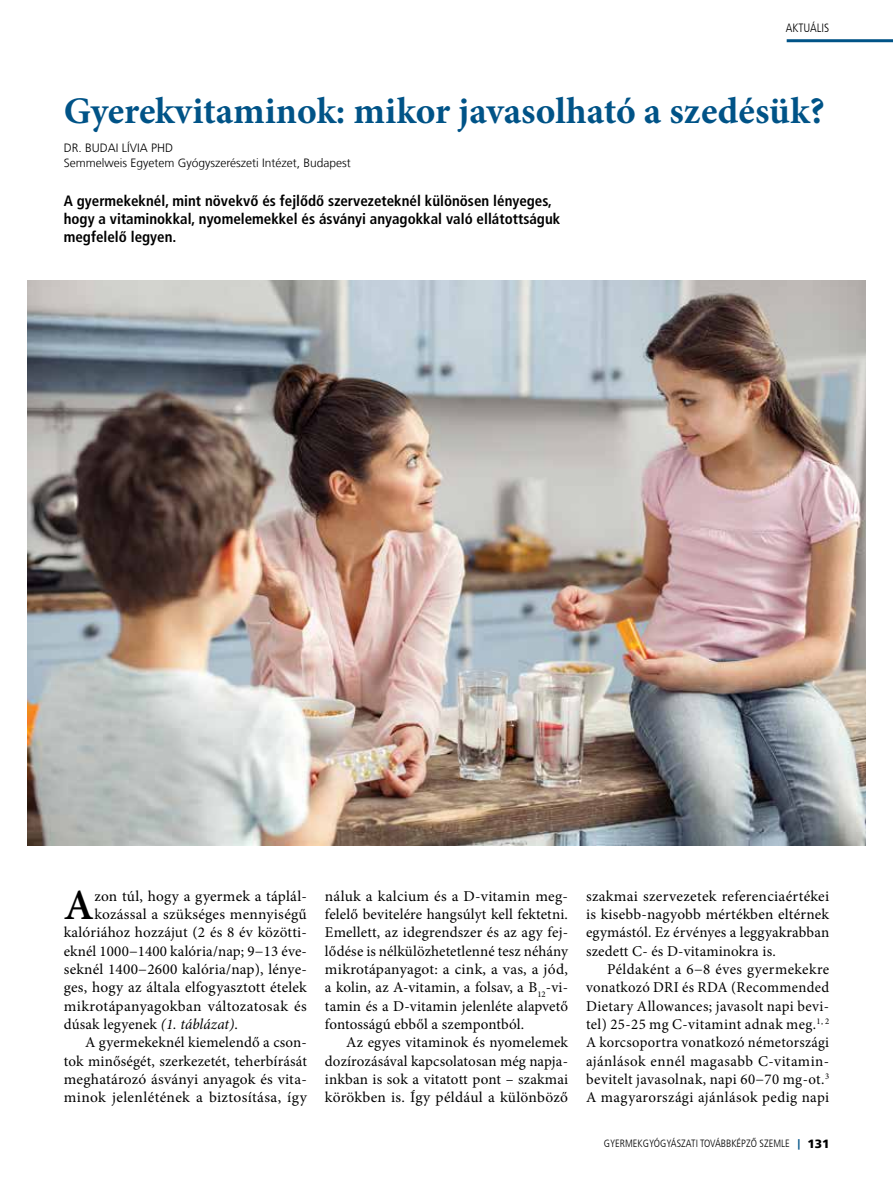
<style>
.page{position:relative;width:893px;height:1191px;background:#fff}
.page>*{position:absolute;margin:0;border:0;box-sizing:border-box;transform-origin:0 0}
.t1{font:600 43.2px "Minion Pro";color:#000}
.t2{font:700 37.5px "Minion Pro";color:#005387}
.t3{font:15px/18.3px "Minion Pro";letter-spacing:.015em;color:#000;text-align:justify}
.t4{font:700 condensed 15px/18.3px "Frutiger LT Com";color:#000}
.t5{font:300 12px/14.4px "Frutiger LT Com";color:#000}
.t6{font:300 condensed 12px "Frutiger LT Com";color:#000}
.t7{font:300 condensed 10.5px "Frutiger LT Com";color:#000}
.s1{font-style:italic}
.s2{font-weight:900;font-stretch:normal;color:#005387}
.s3{font-weight:900;font-stretch:normal;font-size:12px}
</style>
<div class="page">
<hr style="left:787px;top:39px;width:106px;height:3px;background:#005387">
<img style="left:28px;top:280px;width:837px;height:565px">
<p class="t6" style="left:786px;top:21px;width:45px">AKTUÁLIS</p>
<h2 class="t2" style="left:64px;top:85px;width:762px">Gyerekvitaminok: mikor javasolható a szedésük?</h2>
<p class="t5" style="left:64px;top:141px;width:289px">DR. BUDAI LÍVIA PHD<br>Semmelweis Egyetem Gyógyszerészeti Intézet, Budapest</p>
<p class="t4" style="left:64px;top:191px;width:498px">A gyermekeknél, mint növekvő és fejlődő szervezeteknél különösen lényeges, hogy a vitaminokkal, nyomelemekkel és ásványi anyagokkal való ellátottságuk megfelelő legyen.</p>
<h1 class="t1" style="left:64px;top:875px;width:32px">A</h1>
<p class="t3" style="left:94px;top:887px;width:214px">zon túl, hogy a gyermek a táplál-</p>
<p class="t3" style="left:94px;top:905px;width:214px">kozással a szükséges mennyiségű</p>
<p class="t3" style="left:64px;top:923px;width:245px">kalóriához hozzájut (2 és 8 év közötti-</p>
<p class="t3" style="left:64px;top:942px;width:245px">eknél 1000−1400 kalória/nap; 9−13 éve-</p>
<p class="t3" style="left:64px;top:960px;width:245px">seknél 1400−2600 kalória/nap), lénye-</p>
<p class="t3" style="left:64px;top:978px;width:245px">ges, hogy az általa elfogyasztott ételek</p>
<p class="t3" style="left:64px;top:996px;width:245px">mikrotápanyagokban változatosak és</p>
<p class="t3" style="left:64px;top:1015px;width:176px">dúsak legyenek <span class="s1">(1. táblázat)</span>.</p>
<p class="t3" style="left:85px;top:1033px;width:223px">A gyermekeknél kiemelendő a cson-</p>
<p class="t3" style="left:64px;top:1051px;width:245px">tok minőségét, szerkezetét, teherbírását</p>
<p class="t3" style="left:64px;top:1070px;width:245px">meghatározó ásványi anyagok és vita-</p>
<p class="t3" style="left:64px;top:1088px;width:245px">minok jelenlétének a biztosítása, így</p>
<p class="t3" style="left:325px;top:887px;width:245px">náluk a kalcium és a D-vitamin meg&shy;felelő bevitelére hangsúlyt kell fektetni.<br>Emellett, az idegrendszer és az agy fej&shy;lődése is nélkülözhetetlenné tesz néhány mikrotápanyagot: a cink, a vas, a jód, a kolin, az A-vitamin, a folsav, a B<sub>12</sub>-vi&shy;tamin és a D-vitamin jelenléte alapvető fontosságú ebből a szempontból.</p>
<p class="t3" style="left:325px;top:1033px;width:245px;text-indent:21px">Az egyes vitaminok és nyomelemek dozírozásával kapcsolatosan még napja&shy;inkban is sok a vitatott pont – szakmai körökben is. Így például a különböző</p>
<p class="t3" style="left:586px;top:887px;width:245px">szakmai szervezetek referenciaértékei is kisebb-nagyobb mértékben eltérnek egymástól. Ez érvényes a leggyakrabban szedett C- és D-vitaminokra is.</p>
<p class="t3" style="left:586px;top:960px;width:245px;text-indent:21px">Példaként a 6−8 éves gyermekekre vonatkozó DRI és RDA (Recommended Dietary Allowances; javasolt napi bevi&shy;tel) 25-25 mg C-vitamint adnak meg.<sup>1,</sup> <sup>2<br></sup>A korcsoportra vonatkozó németországi ajánlások ennél magasabb C-vitamin&shy;bevitelt javasolnak, napi 60−70 mg-ot.<sup>3<br></sup>A magyarországi ajánlások pedig napi</p>
<p class="t7" style="left:604px;top:1136px;width:227px">GYERMEKGYÓGYÁSZATI TOVÁBBKÉPZŐ SZEMLE <span class="s2">|</span> <span class="s3">131</span></p>
</div>
